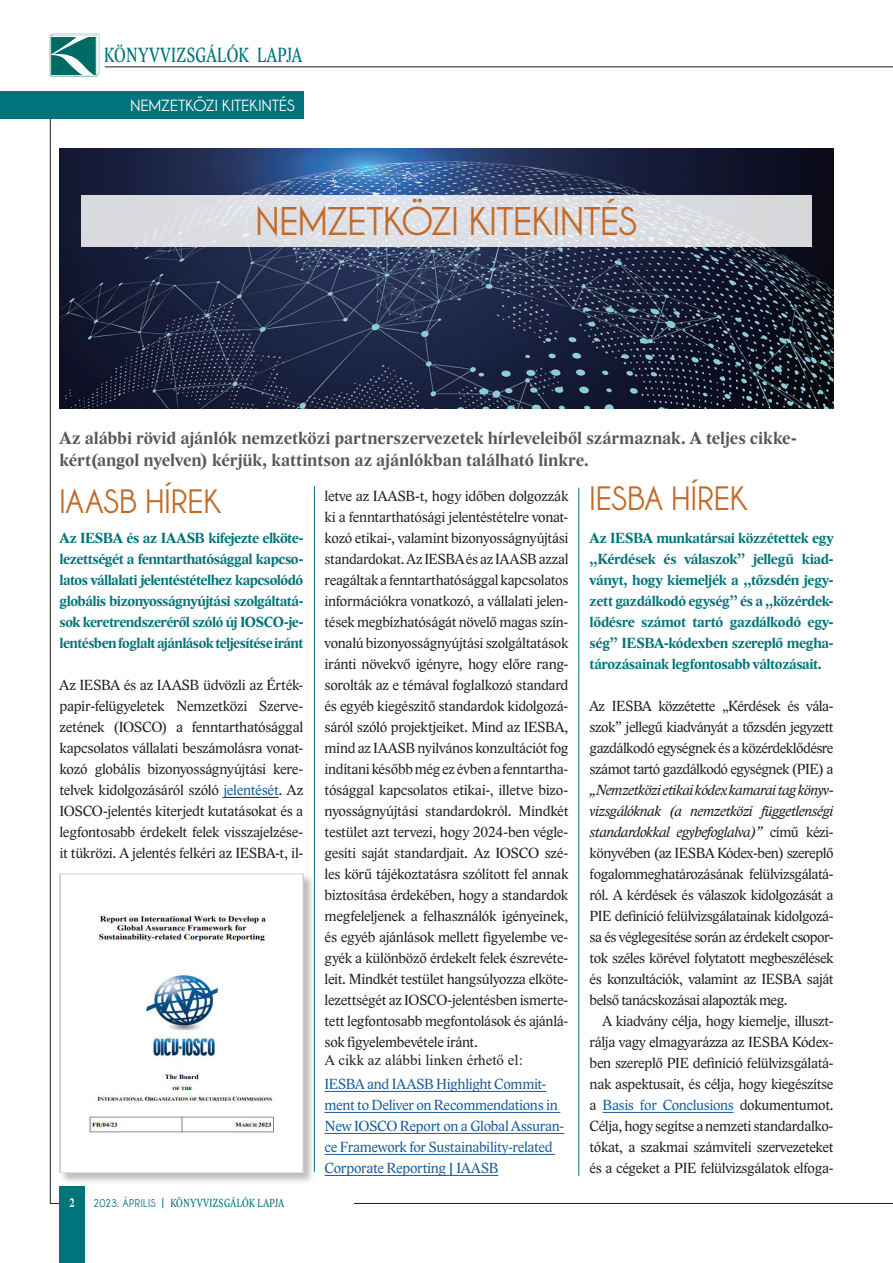
<style>
.page{position:relative;width:893px;height:1263px;background:#fff}
.page>*{position:absolute;margin:0;border:0;box-sizing:border-box;transform-origin:0 0}
.t1{font:700 40.8px "Champagne&Limousines";letter-spacing:-.01em;color:#c36a28}
.t2{font:700 34.5px "Champagne&Limousines";letter-spacing:.005em;color:#c36a28}
.t3{font:21px "Lido STF Condensed";letter-spacing:.02em;color:#00747a;scale:.9 1}
.t4{font:700 18px/22.5px "Lido STF";color:#57585a}
.t5{font:700 16.5px "Champagne&Limousines";color:#fff;scale:1.05 1}
.t6{font:15px/21px "Lido STF";letter-spacing:-.025em;color:#231f20;text-align:justify}
.t7{font:700 15px/21px "Lido STF";letter-spacing:-.025em;color:#00747a;text-align:justify}
.t8{font:15px/21px "Lido STF";letter-spacing:-.02em;color:#175d9e}
.t9{font:15px "Times New Roman";color:#231f20}
.t10{font:700 12.75px "Lido STF Condensed";color:#fff;scale:.9 1}
.t11{font:12px "Lido STF Condensed";letter-spacing:.035em;color:#00747a;scale:.9 1}
.s1{color:#175d9e}
.s2{font-family:"Champagne&Limousines";font-weight:700;font-size:11.55px}
.s3{font-style:italic}
</style>
<div class="page">
<hr style="left:50px;top:1203px;width:843px;height:1px;background:#231f20">
<hr style="left:105px;top:66px;width:788px;height:1px;background:#231f20">
<hr style="left:50px;top:119px;width:1px;height:1084px;background:#231f20">
<svg style="left:50px;top:34px;width:49px;height:42px"></svg>
<div style="left:60px;top:1187px;width:25px;height:76px;background:#00747a"></div>
<div style="left:85px;top:1198px;width:269px;height:9px;background:#fff"></div>
<hr style="left:223px;top:797px;width:56px;height:1px;background:#231f20">
<hr style="left:325px;top:1091px;width:221px;height:1px;background:#175d9e">
<hr style="left:325px;top:1112px;width:235px;height:1px;background:#175d9e">
<hr style="left:325px;top:1133px;width:239px;height:1px;background:#175d9e">
<hr style="left:325px;top:1154px;width:230px;height:1px;background:#175d9e">
<hr style="left:325px;top:1175px;width:173px;height:1px;background:#175d9e">
<hr style="left:603px;top:1112px;width:131px;height:1px;background:#175d9e">
<img style="left:60px;top:149px;width:773px;height:259px">
<div style="left:0;top:91px;width:303px;height:28px;background:#00747a"></div>
<svg style="left:81px;top:196px;width:731px;height:51px;background:#dcdee3"></svg>
<hr style="left:578px;top:488px;width:1px;height:688px;background:#00747a">
<hr style="left:314px;top:486px;width:1px;height:686px;background:#00747a">
<div style="left:59px;top:873px;width:256px;height:311px;background:#231f20;opacity:.3"></div>
<img style="left:60px;top:874px;width:243px;height:298px">
<h3 class="t3" style="left:104px;top:42px;width:221px">KÖNYVVIZSGÁLÓK LAPJA</h3>
<p class="t5" style="left:130px;top:96px;width:158px">NEMZETKÖZI KITEKINTÉS</p>
<h1 class="t1" style="left:256px;top:198px;width:383px">NEMZETKÖZI KITEKINTÉS</h1>
<p class="t4" style="left:60px;top:427px;width:739px">Az alábbi rövid ajánlók nemzetközi partnerszervezetek hírleveleiből származnak. A teljes cikke&shy;kért(angol nyelven) kérjük, kattintson az ajánlókban található linkre.</p>
<h2 class="t2" style="left:60px;top:482px;width:163px">IAASB HÍREK</h2>
<p class="t7" style="left:60px;top:528px;width:245px">Az IESBA és az IAASB kifejezte elköte&shy;lezettségét a fenntarthatósággal kapcso&shy;latos vállalati jelentéstételhez kapcsolódó globális bizonyosságnyújtási szolgáltatá&shy;sok keretrendszeréről szóló új IOSCO-je&shy;lentésben foglalt ajánlások teljesítése iránt</p>
<p class="t6" style="left:60px;top:675px;width:245px">Az IESBA és az IAASB üdvözli az Érték&shy;papír-felügyeletek Nemzetközi Szerve&shy;zetének (IOSCO) a fenntarthatósággal kapcsolatos vállalati beszámolásra vonat&shy;kozó globális bizonyosságnyújtási kere&shy;telvek kidolgozásáról szóló <span class="s1">jelentését</span>. Az IOSCO-jelentés kiterjedt kutatásokat és a legfontosabb érdekelt felek visszajelzése&shy;it tükrözi. A jelentés felkéri az IESBA-t, il-</p>
<p class="t10" style="left:70px;top:1195px;width:7px">2</p>
<p class="t11" style="left:93px;top:1196px;width:213px"><span class="s2">2023. ÁPRILIS</span> | KÖNYVVIZSGÁLÓK LAPJA</p>
<p class="t6" style="left:325px;top:486px;width:245px">letve az IAASB-t, hogy időben dolgozzák ki a fenntarthatósági jelentéstételre vonat&shy;kozó etikai-, valamint bizonyosságnyújtási standardokat. Az IESBA és az IAASB azzal reagáltak a fenntarthatósággal kapcsolatos információkra vonatkozó, a vállalati jelen&shy;tések megbízhatóságát növelő magas szín&shy;vonalú bizonyosságnyújtási szolgáltatások iránti növekvő igényre, hogy előre rang&shy;sorolták az e témával foglalkozó standard és egyéb kiegészítő standardok kidolgozá&shy;sáról szóló projektjeiket. Mind az IESBA, mind az IAASB nyilvános konzultációt fog indítani később még ez évben a fenntartha&shy;tósággal kapcsolatos etikai-, illetve bizo&shy;nyosságnyújtási standardokról. Mindkét testület azt tervezi, hogy 2024-ben végle&shy;gesíti saját standardjait. Az IOSCO szé&shy;les körű tájékoztatásra szólított fel annak biztosítása érdekében, hogy a standardok megfeleljenek a felhasználók igényeinek, és egyéb ajánlások mellett figyelembe ve&shy;gyék a különböző érdekelt felek észrevéte&shy;leit. Mindkét testület hangsúlyozza elköte&shy;lezettségét az IOSCO-jelentésben ismerte&shy;tett legfontosabb megfontolások és ajánlá&shy;sok figyelembevétele iránt.</p>
<p class="t9" style="left:325px;top:1049px;width:200px">A cikk az alábbi linken érhető el:</p>
<p class="t8" style="left:325px;top:1074px;width:241px">IESBA and IAASB Highlight Commit&shy;ment to Deliver on Recommendations in New IOSCO Report on a Global Assuran&shy;ce Framework for Sustainability-related Corporate Reporting | IAASB</p>
<h2 class="t2" style="left:590px;top:479px;width:159px">IESBA HÍREK</h2>
<p class="t7" style="left:590px;top:528px;width:245px">Az IESBA munkatársai közzétettek egy „Kérdések és válaszok” jellegű kiad&shy;ványt, hogy kiemeljék a „tőzsdén jegy&shy;zett gazdálkodó egység” és a „közérdek&shy;lődésre számot tartó gazdálkodó egy&shy;ség” IESBA-kódexben szereplő megha&shy;tározásainak legfontosabb változásait.</p>
<p class="t6" style="left:590px;top:696px;width:245px">Az IESBA közzétette „Kérdések és vála&shy;szok” jellegű kiadványát a tőzsdén jegyzett gazdálkodó egységnek és a közérdeklődésre számot tartó gazdálkodó egységnek (PIE) a</p>
<p class="t6" style="left:590px;top:780px;width:245px"><span class="s3">„Nemzetközi etikai kódex kamarai tag könyv&shy;vizsgálóknak (a nemzetközi függetlenségi standardokkal egybefoglalva)”</span> című kézi&shy;könyvében (az IESBA Kódex-ben) szereplő fogalommeghatározásának felülvizsgálatá&shy;ról. A kérdések és válaszok kidolgozását a PIE definíció felülvizsgálatainak kidolgozá&shy;sa és véglegesítése során az érdekelt csopor&shy;tok széles körével folytatott megbeszélések és konzultációk, valamint az IESBA saját belső tanácskozásai alapozták meg.</p>
<p class="t6" style="left:590px;top:1011px;width:245px;text-indent:13px">A kiadvány célja, hogy kiemelje, illuszt&shy;rálja vagy elmagyarázza az IESBA Kódex&shy;ben szereplő PIE definíció felülvizsgálatá&shy;nak aspektusait, és célja, hogy kiegészítse a <span class="s1">Basis for Conclusions</span> dokumentumot.<br>Célja, hogy segítse a nemzeti standardalko&shy;tókat, a szakmai számviteli szervezeteket és a cégeket a PIE felülvizsgálatok elfoga-</p>
</div>
